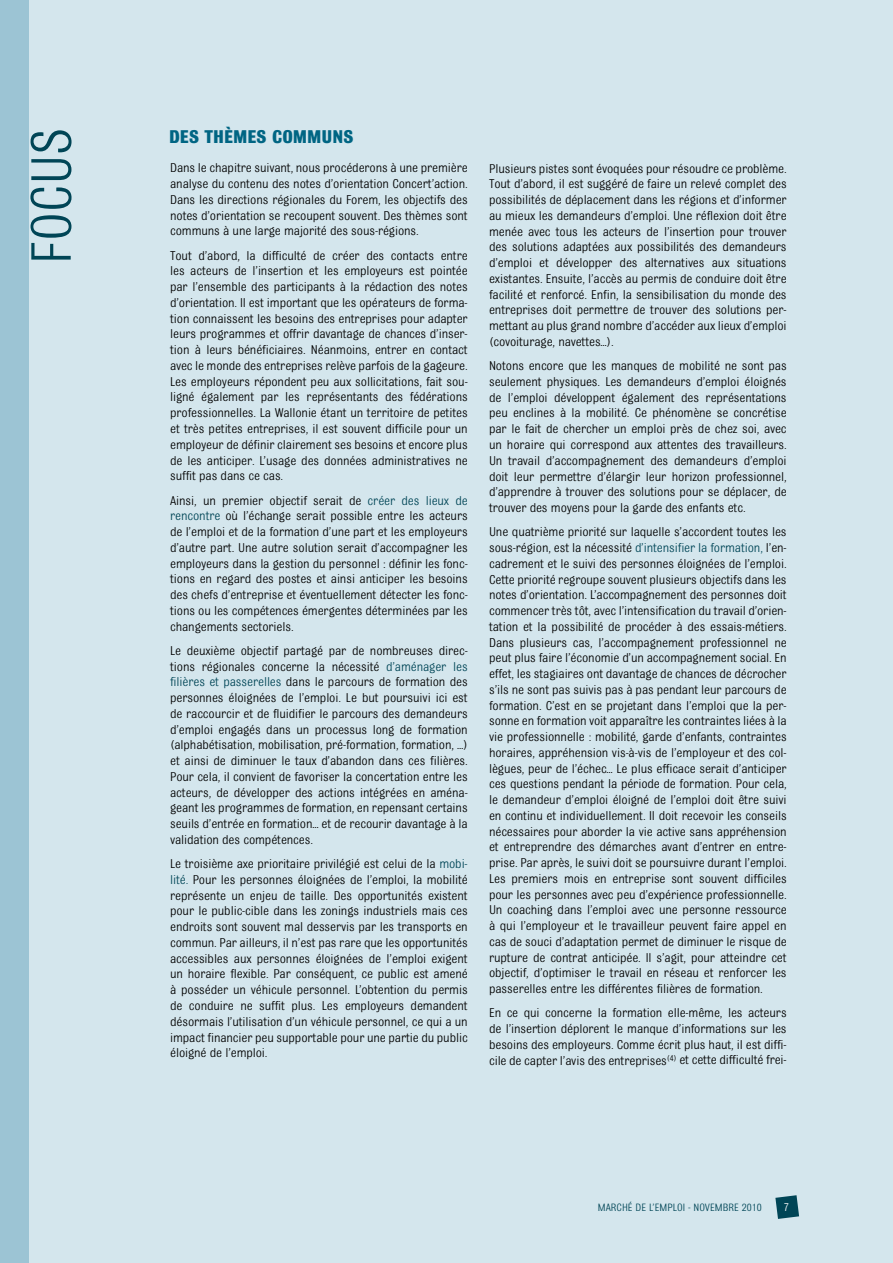
<style>
.page{position:relative;width:893px;height:1263px;background:#d4e6ed}
.page>*{position:absolute;margin:0;border:0;box-sizing:border-box;transform-origin:0 0}
.t1{font:60px "Bulldog";color:#004556;scale:.95 1}
.t2{font:700 19.5px "Bulldog";color:#006583}
.t3{font:13.5px/15.8px "Bulldog";letter-spacing:-.01em;color:#000;text-align:justify}
.t4{font:12px "Bulldog";color:#fff}
.t5{font:11.25px "Bulldog";color:#004556}
.s1{color:#004556}
</style>
<div class="page">
<svg style="left:775px;top:1195px;width:24px;height:24px"></svg>
<div style="left:0;top:0;width:29px;height:1263px;background:#9cc4d4"></div>
<h1 class="t1" style="left:21px;top:264px;width:146px;rotate:-90deg">FOCUS</h1>
<h2 class="t2" style="left:169px;top:126px;width:186px">DES THÈMES COMMUNS</h2>
<p class="t3" style="left:170px;top:160px;width:299px">Dans le chapitre suivant, nous procéderons à une première analyse du contenu des notes d’orientation Concert’action.<br>Dans les directions régionales du Forem, les objectifs des notes d’orientation se recoupent souvent. Des thèmes sont communs à une large majorité des sous-régions.</p>
<p class="t3" style="left:170px;top:247px;width:299px">Tout d’abord, la difficulté de créer des contacts entre les acteurs de l’insertion et les employeurs est pointée par l’ensemble des participants à la rédaction des notes d’orientation. Il est important que les opérateurs de forma&shy;tion connaissent les besoins des entreprises pour adapter leurs programmes et offrir davantage de chances d’inser&shy;tion à leurs bénéficiaires. Néanmoins, entrer en contact avec le monde des entreprises relève parfois de la gageure.<br>Les employeurs répondent peu aux sollicitations, fait sou&shy;ligné également par les représentants des fédérations professionnelles. La Wallonie étant un territoire de petites et très petites entreprises, il est souvent difficile pour un employeur de définir clairement ses besoins et encore plus de les anticiper. L’usage des données administratives ne suffit pas dans ce cas.</p>
<p class="t3" style="left:170px;top:492px;width:299px">Ainsi, un premier objectif serait de <span class="s1">créer des lieux de rencontre</span> où l’échange serait possible entre les acteurs de l’emploi et de la formation d’une part et les employeurs d’autre part. Une autre solution serait d’accompagner les employeurs dans la gestion du personnel : définir les fonc&shy;tions en regard des postes et ainsi anticiper les besoins des chefs d’entreprise et éventuellement détecter les fonc&shy;tions ou les compétences émergentes déterminées par les changements sectoriels.</p>
<p class="t3" style="left:170px;top:642px;width:299px">Le deuxième objectif partagé par de nombreuses direc&shy;tions régionales concerne la nécessité <span class="s1">d’aménager les filières et passerelles</span> dans le parcours de formation des personnes éloignées de l’emploi. Le but poursuivi ici est de raccourcir et de fluidifier le parcours des demandeurs d’emploi engagés dans un processus long de formation (alphabétisation, mobilisation, pré-formation, formation, …) et ainsi de diminuer le taux d’abandon dans ces filières.<br>Pour cela, il convient de favoriser la concertation entre les acteurs, de développer des actions intégrées en aména&shy;geant les programmes de formation, en repensant certains seuils d’entrée en formation… et de recourir davantage à la validation des compétences.</p>
<p class="t3" style="left:170px;top:856px;width:299px">Le troisième axe prioritaire privilégié est celui de la <span class="s1">mobi&shy;lité.</span> Pour les personnes éloignées de l’emploi, la mobilité représente un enjeu de taille. Des opportunités existent pour le public-cible dans les zonings industriels mais ces endroits sont souvent mal desservis par les transports en commun. Par ailleurs, il n’est pas rare que les opportunités accessibles aux personnes éloignées de l’emploi exigent un horaire flexible. Par conséquent, ce public est amené à posséder un véhicule personnel. L’obtention du permis de conduire ne suffit plus. Les employeurs demandent désormais l’utilisation d’un véhicule personnel, ce qui a un impact financier peu supportable pour une partie du public éloigné de l’emploi.</p>
<p class="t3" style="left:489px;top:160px;width:299px">Plusieurs pistes sont évoquées pour résoudre ce problème.<br>Tout d’abord, il est suggéré de faire un relevé complet des possibilités de déplacement dans les régions et d’informer au mieux les demandeurs d’emploi. Une réflexion doit être menée avec tous les acteurs de l’insertion pour trouver des solutions adaptées aux possibilités des demandeurs d’emploi et développer des alternatives aux situations existantes. Ensuite, l’accès au permis de conduire doit être facilité et renforcé. Enfin, la sensibilisation du monde des entreprises doit permettre de trouver des solutions per&shy;mettant au plus grand nombre d’accéder aux lieux d’emploi (covoiturage, navettes…).</p>
<p class="t3" style="left:489px;top:358px;width:299px">Notons encore que les manques de mobilité ne sont pas seulement physiques. Les demandeurs d’emploi éloignés de l’emploi développent également des représentations peu enclines à la mobilité. Ce phénomène se concrétise par le fait de chercher un emploi près de chez soi, avec un horaire qui correspond aux attentes des travailleurs.<br>Un travail d’accompagnement des demandeurs d’emploi doit leur permettre d’élargir leur horizon professionnel, d’apprendre à trouver des solutions pour se déplacer, de trouver des moyens pour la garde des enfants etc.</p>
<p class="t3" style="left:489px;top:524px;width:299px">Une quatrième priorité sur laquelle s’accordent toutes les sous-région, est la nécessité <span class="s1">d’intensifier la formation,</span> l’en&shy;cadrement et le suivi des personnes éloignées de l’emploi.<br>Cette priorité regroupe souvent plusieurs objectifs dans les notes d’orientation. L’accompagnement des personnes doit commencer très tôt, avec l’intensification du travail d’orien&shy;tation et la possibilité de procéder à des essais-métiers.<br>Dans plusieurs cas, l’accompagnement professionnel ne peut plus faire l’économie d’un accompagnement social. En effet, les stagiaires ont davantage de chances de décrocher s’ils ne sont pas suivis pas à pas pendant leur parcours de formation. C’est en se projetant dans l’emploi que la per&shy;sonne en formation voit apparaître les contraintes liées à la vie professionnelle : mobilité, garde d’enfants, contraintes horaires, appréhension vis-à-vis de l’employeur et des col&shy;lègues, peur de l’échec… Le plus efficace serait d’anticiper ces questions pendant la période de formation. Pour cela, le demandeur d’emploi éloigné de l’emploi doit être suivi en continu et individuellement. Il doit recevoir les conseils nécessaires pour aborder la vie active sans appréhension et entreprendre des démarches avant d’entrer en entre&shy;prise. Par après, le suivi doit se poursuivre durant l’emploi.<br>Les premiers mois en entreprise sont souvent difficiles pour les personnes avec peu d’expérience professionnelle.<br>Un coaching dans l’emploi avec une personne ressource à qui l’employeur et le travailleur peuvent faire appel en cas de souci d’adaptation permet de diminuer le risque de rupture de contrat anticipée. Il s’agit, pour atteindre cet objectif, d’optimiser le travail en réseau et renforcer les passerelles entre les différentes filières de formation.</p>
<p class="t3" style="left:489px;top:1005px;width:299px">En ce qui concerne la formation elle-même, les acteurs de l’insertion déplorent le manque d’informations sur les besoins des employeurs. Comme écrit plus haut, il est diffi&shy;cile de capter l’avis des entreprises<sup>(4)</sup> et cette difficulté frei-</p>
<p class="t5" style="left:598px;top:1202px;width:165px">MARCHÉ DE L’EMPLOI - NOVEMBRE 2010</p>
<p class="t4" style="left:784px;top:1201px;width:7px">7</p>
</div>
